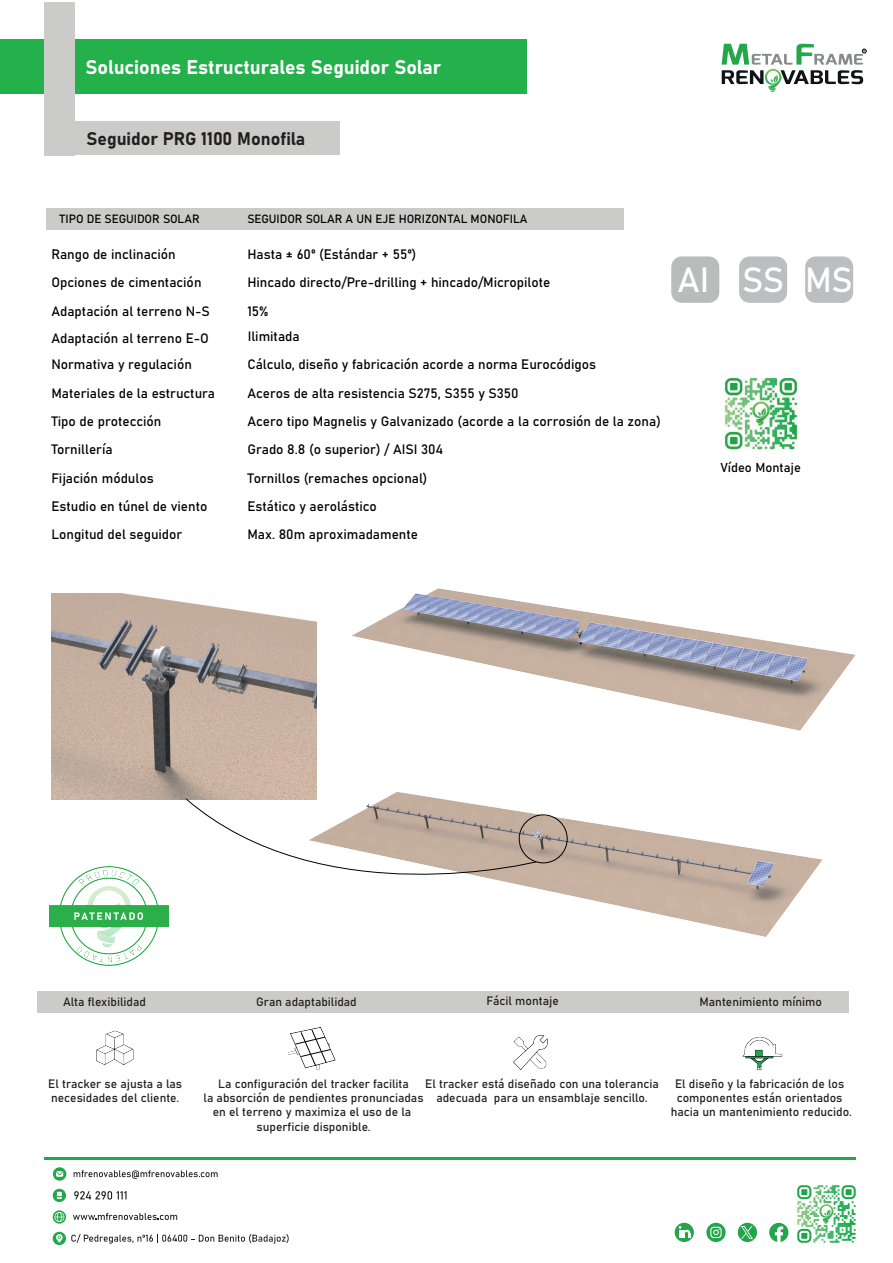
<style>
.page{position:relative;width:893px;height:1263px;background:#fff}
.page>*{position:absolute;margin:0;border:0;box-sizing:border-box;transform-origin:0 0}
.t1{font:34.5px "Bahnschrift";color:#fff}
.t2{font:19.5px "Bahnschrift";color:#fff}
.t3{font:18px "Bahnschrift";color:#231f20}
.t4{font:13.5px/28.3px "Bahnschrift";color:#000001}
.t5{font:12.9px "Bahnschrift";color:#000001}
.t6{font:12px/14.4px "Bahnschrift";color:#231f20;text-align:center}
.t7{font:11.85px "Bahnschrift";letter-spacing:-.01em;color:#000001}
.t8{font:3px "Bahnschrift";color:#000001}
</style>
<div class="page">
<div style="left:38px;top:991px;width:811px;height:21px;background:#cbcbca"></div>
<svg style="left:722px;top:44px;width:144px;height:48px"></svg>
<div style="left:0;top:39px;width:527px;height:54px;background:#24b04b"></div>
<div style="left:44px;top:2px;width:31px;height:153px;background:#cbcbca"></div>
<div style="left:44px;top:122px;width:296px;height:33px;background:#cbcbca"></div>
<div style="left:671px;top:256px;width:48px;height:47px;background:#babcbc;border-radius:11px"></div>
<div style="left:739px;top:256px;width:48px;height:47px;background:#bdbebf;border-radius:11px"></div>
<div style="left:805px;top:256px;width:48px;height:47px;background:#bdbebf;border-radius:11px"></div>
<svg style="left:74px;top:1191px;width:53px;height:8px"></svg>
<svg style="left:73px;top:1213px;width:104px;height:7px"></svg>
<svg style="left:53px;top:1189px;width:13px;height:13px"></svg>
<svg style="left:53px;top:1189px;width:12px;height:12px"></svg>
<svg style="left:57px;top:1192px;width:5px;height:7px"></svg>
<svg style="left:53px;top:1167px;width:13px;height:14px"></svg>
<div style="left:53px;top:1168px;width:13px;height:12px;background:#23a74b;border-radius:50%"></div>
<svg style="left:56px;top:1171px;width:7px;height:6px"></svg>
<svg style="left:53px;top:1210px;width:13px;height:13px"></svg>
<svg style="left:53px;top:1211px;width:12px;height:12px"></svg>
<svg style="left:54px;top:1212px;width:10px;height:10px"></svg>
<svg style="left:71px;top:1234px;width:218px;height:9px"></svg>
<svg style="left:53px;top:1232px;width:13px;height:13px"></svg>
<div style="left:53px;top:1232px;width:12px;height:12px;background:#23a74b;border-radius:50%"></div>
<svg style="left:56px;top:1234px;width:7px;height:9px"></svg>
<svg style="left:74px;top:1170px;width:144px;height:9px"></svg>
<img style="left:50px;top:866px;width:119px;height:100px">
<img style="left:797px;top:1185px;width:59px;height:58px">
<hr style="left:44px;top:1157px;width:811px;height:2px;background:#21a64b">
<div style="left:46px;top:208px;width:577px;height:22px;background:#cbcbca"></div>
<img style="left:724px;top:377px;width:74px;height:73px">
<svg style="left:769px;top:1223px;width:19px;height:19px"></svg>
<svg style="left:706px;top:1223px;width:20px;height:19px"></svg>
<svg style="left:710px;top:1227px;width:12px;height:11px"></svg>
<svg style="left:675px;top:1223px;width:19px;height:19px"></svg>
<svg style="left:679px;top:1226px;width:11px;height:11px"></svg>
<svg style="left:738px;top:1223px;width:19px;height:19px"></svg>
<svg style="left:742px;top:1227px;width:11px;height:11px"></svg>
<img style="left:513px;top:1035px;width:35px;height:35px">
<img style="left:742px;top:1037px;width:41px;height:34px">
<img style="left:96px;top:1030px;width:38px;height:35px">
<img style="left:289px;top:1027px;width:47px;height:43px">
<img style="left:351px;top:588px;width:505px;height:143px">
<img style="left:386px;top:792px;width:437px;height:145px">
<img style="left:51px;top:594px;width:266px;height:205px">
<svg style="left:295px;top:1029px;width:36px;height:37px"></svg>
<div style="left:519px;top:815px;width:48px;height:48px;border:1px solid #000001;border-radius:50%"></div>
<svg style="left:186px;top:798px;width:350px;height:118px"></svg>
<h2 class="t2" style="left:86px;top:52px;width:357px">Soluciones Estructurales Seguidor Solar</h2>
<h3 class="t3" style="left:87px;top:125px;width:220px">Seguidor PRG 1100 Monofila</h3>
<p class="t8" style="left:863px;top:49px;width:3px">R</p>
<p class="t7" style="left:60px;top:210px;width:142px">TIPO DE SEGUIDOR SOLAR</p>
<p class="t4" style="left:51px;top:240px;width:160px;line-height:27.6px">Rango de inclinación<br>Opciones de cimentación<br>Adaptación al terreno N-S<br>Adaptación al terreno E-O<br>Normativa y regulación</p>
<p class="t4" style="left:51px;top:378px;width:165px">Materiales de la estructura<br>Tipo de protección<br>Tornillería<br>Fijación módulos<br>Estudio en túnel de viento<br>Longitud del seguidor</p>
<p class="t7" style="left:247px;top:210px;width:282px">SEGUIDOR SOLAR A UN EJE HORIZONTAL MONOFILA</p>
<p class="t4" style="left:247px;top:239px;width:305px">Hasta ± 60º (Estándar + 55º)<br>Hincado directo/Pre-drilling + hincado/Micropilote<br>15%</p>
<p class="t4" style="left:247px;top:321px;width:415px">Ilimitada<br>Cálculo, diseño y fabricación acorde a norma Eurocódigos<br>Aceros de alta resistencia S275, S355 y S350<br>Acero tipo Magnelis y Galvanizado (acorde a la corrosión de la zona)<br>Grado 8.8 (o superior) / AISI 304<br>Tornillos (remaches opcional)<br>Estático y aerolástico<br>Max. 80m aproximadamente</p>
<h1 class="t1" style="left:678px;top:254px;width:177px">AI SS MS</h1>
<p class="t5" style="left:720px;top:458px;width:82px">Vídeo Montaje</p>
<p class="t6" style="left:63px;top:994px;width:84px">Alta flexibilidad</p>
<p class="t6" style="left:256px;top:994px;width:102px">Gran adaptabilidad</p>
<p class="t6" style="left:486px;top:993px;width:74px">Fácil montaje</p>
<p class="t6" style="left:700px;top:994px;width:124px">Mantenimiento mínimo</p>
<p class="t6" style="left:48px;top:1075px;width:135px;text-align:left">El tracker se ajusta a las necesidades del cliente.</p>
<p class="t6" style="left:425px;top:1075px;width:235px">El tracker está diseñado con una tolerancia adecuada para un ensamblaje sencillo.</p>
<p class="t6" style="left:671px;top:1075px;width:182px">El diseño y la fabricación de los componentes están orientados hacia un mantenimiento reducido.</p>
<p class="t6" style="left:204px;top:1075px;width:221px">La configuración del tracker facilita<br>la absorción de pendientes pronunciadas en el terreno y maximiza el uso de la superficie disponible.</p>
</div>
